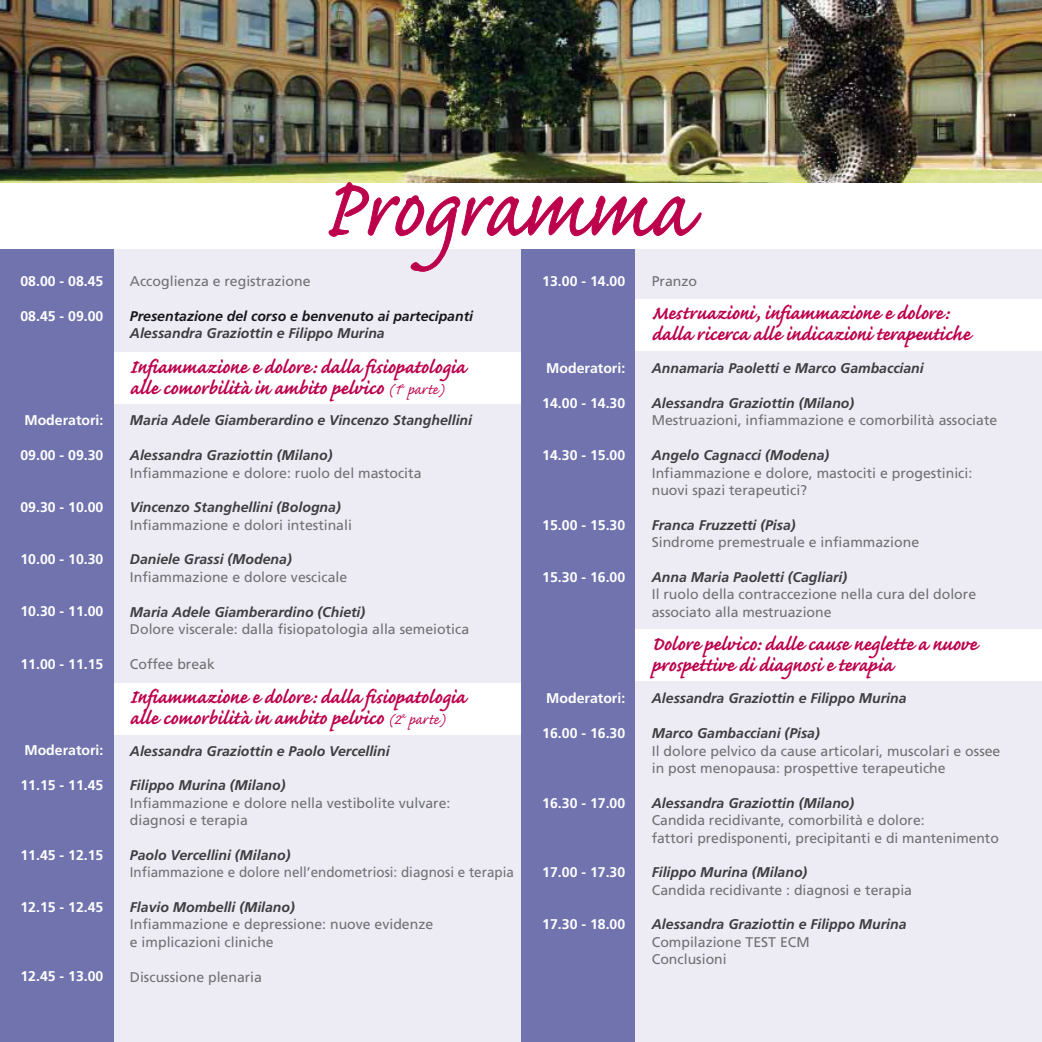
<style>
.page{position:relative;width:1042px;height:1042px;background:#fff}
.page>*{position:absolute;margin:0;border:0;box-sizing:border-box;transform-origin:0 0}
.t1{font:106.92px "Caflisch Script";color:#bd004c;scale:.95 1}
.t2{font:700 24.5px/21px "Caflisch Script";color:#bd004c;scale:.95 1}
.t3{font:14px/17.3px "Frutiger";color:#707173}
.t4{font:italic 700 14px "Frutiger";color:#3e3d40}
.t5{font:700 14px "Frutiger";color:#fff}
.t6{font:14px "Frutiger";color:#707173;scale:.96 1}
.t7{font:italic 700 14px "Frutiger";color:#1a171c}
.s1{font-weight:400;font-size:19.25px}
</style>
<div class="page">
<img style="left:0;top:0;width:1042px;height:182px">
<div style="left:91px;top:249px;width:430px;height:793px;background:#edecf5"></div>
<div style="left:612px;top:249px;width:430px;height:793px;background:#edecf5"></div>
<svg style="left:328px;top:182px;width:373px;height:90px"></svg>
<div style="left:113px;top:352px;width:408px;height:51px;background:#fff"></div>
<div style="left:113px;top:683px;width:408px;height:51px;background:#fff"></div>
<div style="left:609px;top:630px;width:433px;height:51px;background:#fff"></div>
<div style="left:609px;top:299px;width:433px;height:51px;background:#fff"></div>
<div style="left:0;top:249px;width:114px;height:793px;background:#7173ae"></div>
<div style="left:521px;top:249px;width:114px;height:793px;background:#7173ae"></div>
<p class="t5" style="left:20px;top:273px;width:84px">08.00 - 08.45</p>
<p class="t5" style="left:20px;top:308px;width:84px">08.45 - 09.00</p>
<p class="t5" style="left:24px;top:412px;width:80px">Moderatori:</p>
<p class="t5" style="left:20px;top:447px;width:84px">09.00 - 09.30</p>
<p class="t5" style="left:20px;top:499px;width:84px">09.30 - 10.00</p>
<p class="t5" style="left:20px;top:551px;width:84px">10.00 - 10.30</p>
<p class="t5" style="left:20px;top:603px;width:84px">10.30 - 11.00</p>
<p class="t5" style="left:20px;top:655px;width:84px">11.00 - 11.15</p>
<p class="t5" style="left:24px;top:742px;width:80px">Moderatori:</p>
<p class="t5" style="left:20px;top:777px;width:84px">11.15 - 11.45</p>
<p class="t5" style="left:20px;top:846px;width:84px">11.45 - 12.15</p>
<p class="t5" style="left:20px;top:898px;width:84px">12.15 - 12.45</p>
<p class="t5" style="left:20px;top:968px;width:84px">12.45 - 13.00</p>
<h1 class="t1" style="left:322px;top:154px;width:388px">Programma</h1>
<p class="t3" style="left:130px;top:273px;width:182px">Accoglienza e registrazione</p>
<p class="t7" style="left:130px;top:308px;width:345px">Presentazione del corso e benvenuto ai partecipanti</p>
<p class="t4" style="left:130px;top:325px;width:256px">Alessandra Graziottin e Filippo Murina</p>
<h2 class="t2" style="left:130px;top:358px;width:355px">Infiammazione e dolore: dalla fisiopatologia alle comorbilità in ambito pelvico <span class="s1">(1</span><sup>a</sup> <span class="s1">parte)</span></h2>
<p class="t4" style="left:130px;top:412px;width:344px">Maria Adele Giamberardino e Vincenzo Stanghellini</p>
<p class="t4" style="left:130px;top:447px;width:204px">Alessandra Graziottin (Milano)</p>
<p class="t3" style="left:130px;top:464px;width:293px">Infiammazione e dolore: ruolo del mastocita</p>
<p class="t4" style="left:130px;top:499px;width:212px">Vincenzo Stanghellini (Bologna)</p>
<p class="t3" style="left:130px;top:516px;width:223px">Infiammazione e dolori intestinali</p>
<p class="t4" style="left:130px;top:551px;width:163px">Daniele Grassi (Modena)</p>
<p class="t3" style="left:130px;top:568px;width:219px">Infiammazione e dolore vescicale</p>
<p class="t4" style="left:130px;top:603px;width:237px">Maria Adele Giamberardino (Chieti)</p>
<p class="t3" style="left:130px;top:620px;width:341px">Dolore viscerale: dalla fisiopatologia alla semeiotica</p>
<p class="t3" style="left:130px;top:655px;width:86px">Coffee break</p>
<h2 class="t2" style="left:130px;top:688px;width:355px">Infiammazione e dolore: dalla fisiopatologia alle comorbilità in ambito pelvico <span class="s1">(2</span><sup>a</sup> <span class="s1">parte)</span></h2>
<p class="t4" style="left:130px;top:742px;width:261px">Alessandra Graziottin e Paolo Vercellini</p>
<p class="t4" style="left:130px;top:777px;width:157px">Filippo Murina (Milano)</p>
<p class="t3" style="left:130px;top:794px;width:322px">Infiammazione e dolore nella vestibolite vulvare: diagnosi e terapia</p>
<p class="t4" style="left:130px;top:847px;width:162px">Paolo Vercellini (Milano)</p>
<p class="t6" style="left:130px;top:864px;width:401px">Infiammazione e dolore nell’endometriosi: diagnosi e terapia</p>
<p class="t4" style="left:130px;top:899px;width:166px">Flavio Mombelli (Milano)</p>
<p class="t3" style="left:130px;top:916px;width:305px">Infiammazione e depressione: nuove evidenze e implicazioni cliniche</p>
<p class="t3" style="left:130px;top:968px;width:134px">Discussione plenaria</p>
<p class="t5" style="left:542px;top:273px;width:84px">13.00 - 14.00</p>
<p class="t5" style="left:546px;top:360px;width:80px">Moderatori:</p>
<p class="t5" style="left:542px;top:395px;width:84px">14.00 - 14.30</p>
<p class="t5" style="left:542px;top:447px;width:84px">14.30 - 15.00</p>
<p class="t5" style="left:542px;top:516px;width:84px">15.00 - 15.30</p>
<p class="t5" style="left:542px;top:568px;width:84px">15.30 - 16.00</p>
<p class="t5" style="left:546px;top:690px;width:80px">Moderatori:</p>
<p class="t5" style="left:542px;top:725px;width:84px">16.00 - 16.30</p>
<p class="t5" style="left:542px;top:794px;width:84px">16.30 - 17.00</p>
<p class="t5" style="left:542px;top:864px;width:84px">17.00 - 17.30</p>
<p class="t5" style="left:542px;top:916px;width:84px">17.30 - 18.00</p>
<p class="t3" style="left:652px;top:273px;width:47px">Pranzo</p>
<h2 class="t2" style="left:652px;top:304px;width:337px">Mestruazioni, infiammazione e dolore: dalla ricerca alle indicazioni terapeutiche</h2>
<p class="t4" style="left:652px;top:360px;width:273px">Annamaria Paoletti e Marco Gambacciani</p>
<p class="t4" style="left:652px;top:395px;width:204px">Alessandra Graziottin (Milano)</p>
<p class="t3" style="left:652px;top:412px;width:347px">Mestruazioni, infiammazione e comorbilità associate</p>
<p class="t4" style="left:652px;top:447px;width:179px">Angelo Cagnacci (Modena)</p>
<p class="t3" style="left:652px;top:464px;width:322px">Infiammazione e dolore, mastociti e progestinici: nuovi spazi terapeutici?</p>
<p class="t4" style="left:652px;top:516px;width:145px">Franca Fruzzetti (Pisa)</p>
<p class="t3" style="left:652px;top:533px;width:269px">Sindrome premestruale e infiammazione</p>
<p class="t4" style="left:652px;top:569px;width:197px">Anna Maria Paoletti (Cagliari)</p>
<p class="t3" style="left:652px;top:586px;width:326px">Il ruolo della contraccezione nella cura del dolore associato alla mestruazione</p>
<h2 class="t2" style="left:652px;top:634px;width:344px">Dolore pelvico: dalle cause neglette a nuove prospettive di diagnosi e terapia</h2>
<p class="t4" style="left:652px;top:690px;width:256px">Alessandra Graziottin e Filippo Murina</p>
<p class="t4" style="left:652px;top:725px;width:170px">Marco Gambacciani (Pisa)</p>
<p class="t3" style="left:652px;top:742px;width:350px">Il dolore pelvico da cause articolari, muscolari e ossee in post menopausa: prospettive terapeutiche</p>
<p class="t4" style="left:652px;top:794px;width:204px">Alessandra Graziottin (Milano)</p>
<p class="t3" style="left:652px;top:811px;width:349px">Candida recidivante, comorbilità e dolore:<br>fattori predisponenti, precipitanti e di mantenimento</p>
<p class="t4" style="left:652px;top:864px;width:157px">Filippo Murina (Milano)</p>
<p class="t3" style="left:652px;top:881px;width:262px">Candida recidivante : diagnosi e terapia</p>
<p class="t4" style="left:652px;top:916px;width:256px">Alessandra Graziottin e Filippo Murina</p>
<p class="t3" style="left:652px;top:933px;width:159px">Compilazione TEST ECM<br>Conclusioni</p>
</div>
